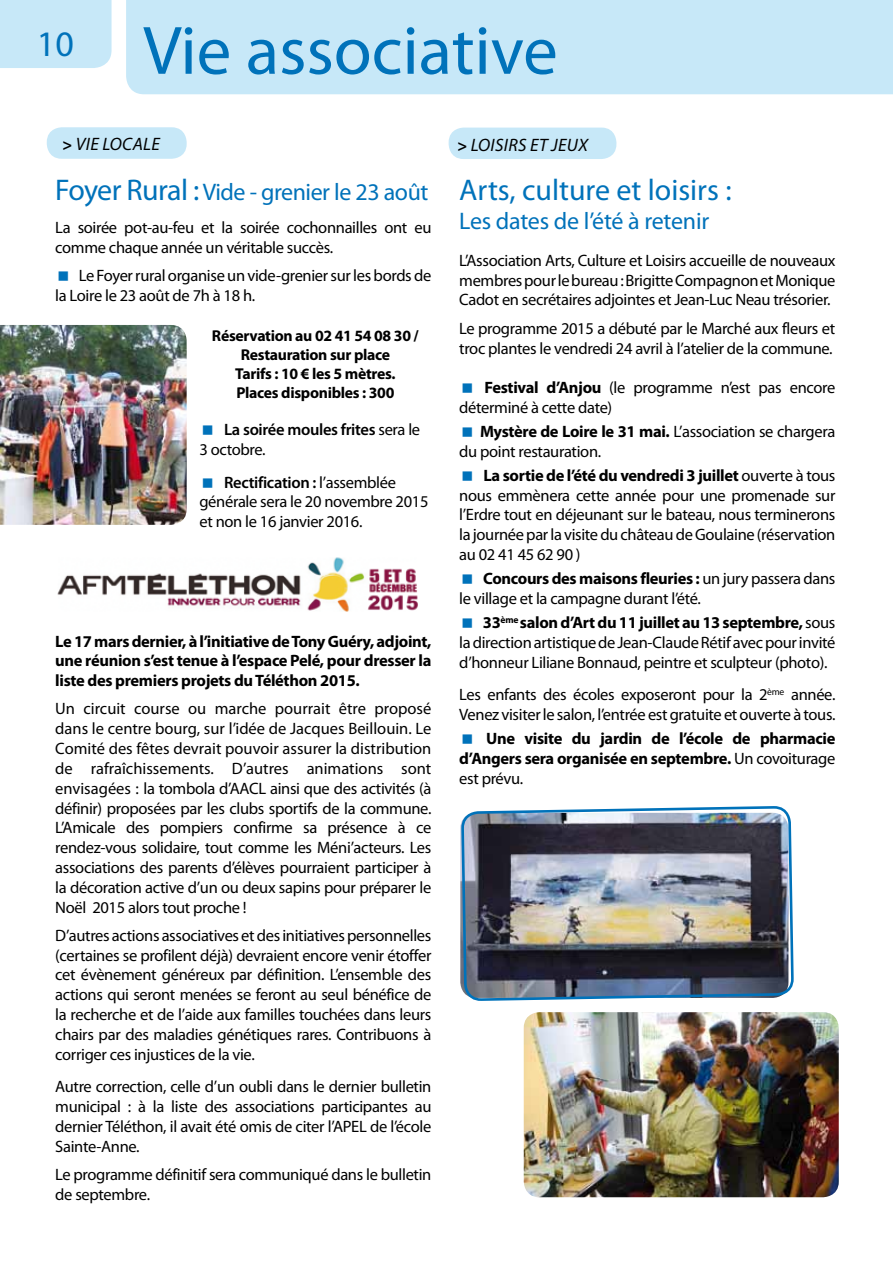
<style>
.page{position:relative;width:893px;height:1263px;background:#fff}
.page>*{position:absolute;margin:0;border:0;box-sizing:border-box;transform-origin:0 0}
.t1{font:69px "Myriad Pro";color:#0072ba}
.t2{font:36px "Myriad Pro";color:#0072ba}
.t3{font:30px "Myriad Pro";color:#0072ba}
.t4{font:24px "Myriad Pro";letter-spacing:-.02em;color:#0072ba}
.t5{font:italic 18px "Myriad Pro";letter-spacing:.025em;color:#000}
.t6{font:16.5px/19.8px "Myriad Pro";letter-spacing:-.02em;color:#000}
.t7{font:700 16.5px/19.8px "Myriad Pro";letter-spacing:-.02em;color:#000;text-align:justify}
.t8{font:600 16.5px/19.8px "Myriad Pro";letter-spacing:-.02em;color:#000}
.t9{font:700 15.75px/19.2px "Myriad Pro";letter-spacing:-.02em;color:#000;text-align:center}
.s1{font-weight:700;font-style:normal;font-size:16.5px}
.s2{font-size:30px}
.s3{font-weight:400}
.s4{font-weight:600}
.s5{font-weight:700}
</style>
<div class="page">
<div style="left:0;top:0;width:112px;height:68px;background:#c7e8f8"></div>
<div style="left:126px;top:0;width:767px;height:94px;background:#c7e8f8"></div>
<div style="left:449px;top:128px;width:167px;height:31px;background:#c7e8f8;border-radius:15px"></div>
<img style="left:460px;top:806px;width:333px;height:392px">
<img style="left:57px;top:557px;width:361px;height:55px">
<div style="left:47px;top:127px;width:140px;height:32px;background:#c7e8f8;border-radius:15px"></div>
<img style="left:524px;top:1012px;width:315px;height:185px">
<img style="left:0;top:325px;width:187px;height:200px">
<h2 class="t2" style="left:37px;top:22px;width:38px">10</h2>
<h1 class="t1" style="left:143px;top:8px;width:416px">Vie associative</h1>
<p class="t5" style="left:62px;top:133px;width:99px"><span class="s1">&gt;</span> VIE LOCALE</p>
<h3 class="t4" style="left:55px;top:177px;width:375px"><span class="s2">Foyer Rural :</span> Vide - grenier le 23 août</h3>
<p class="t6" style="left:55px;top:217px;width:378px">La soirée pot-au-feu et la soirée cochonnailles ont eu comme chaque année un véritable succès.</p>
<p class="t6" style="left:55px;top:265px;width:378px;text-indent:24px">Le Foyer rural organise un vide-grenier sur les bords de la Loire le 23 août de 7h à 18 h.</p>
<p class="t9" style="left:212px;top:325px;width:208px">Réservation au 02 41 54 08 30 /<br>Restauration sur place<br>Tarifs : 10 € les 5 mètres.<br>Places disponibles : 300</p>
<p class="t8" style="left:199px;top:419px;width:222px;text-indent:25px">La soirée moules frites <span class="s3">sera le<br>3 octobre.</span></p>
<p class="t6" style="left:199px;top:472px;width:231px;text-indent:25px"><span class="s4">Rectification :</span> l’assemblée générale sera le 20 novembre 2015 et non le 16 janvier 2016.</p>
<p class="t7" style="left:55px;top:631px;width:378px">Le 17 mars dernier, à l’initiative de Tony Guéry, adjoint, une réunion s’est tenue à l’espace Pelé, pour dresser la liste des premiers projets du Téléthon 2015.</p>
<p class="t6" style="left:55px;top:699px;width:378px;text-align:justify">Un circuit course ou marche pourrait être proposé dans le centre bourg, sur l’idée de Jacques Beillouin. Le Comité des fêtes devrait pouvoir assurer la distribution de rafraîchissements. D’autres animations sont envisagées : la tombola d’AACL ainsi que des activités (à définir) proposées par les clubs sportifs de la commune.<br>L’Amicale des pompiers confirme sa présence à ce rendez-vous solidaire, tout comme les Méni’acteurs. Les associations des parents d’élèves pourraient participer à la décoration active d’un ou deux sapins pour préparer le Noël 2015 alors tout proche !</p>
<p class="t6" style="left:55px;top:925px;width:378px;text-align:justify">D’autres actions associatives et des initiatives personnelles (certaines se profilent déjà) devraient encore venir étoffer cet évènement généreux par définition. L’ensemble des actions qui seront menées se feront au seul bénéfice de la recherche et de l’aide aux familles touchées dans leurs chairs par des maladies génétiques rares. Contribuons à corriger ces injustices de la vie.</p>
<p class="t6" style="left:55px;top:1076px;width:378px;text-align:justify">Autre correction, celle d’un oubli dans le dernier bulletin municipal : à la liste des associations participantes au dernier Téléthon, il avait été omis de citer l’APEL de l’école Sainte-Anne.</p>
<p class="t6" style="left:55px;top:1164px;width:378px">Le programme définitif sera communiqué dans le bulletin de septembre.</p>
<p class="t5" style="left:457px;top:134px;width:23px"><span class="s1">&gt;</span> LOISIRS</p>
<p class="t5" style="left:530px;top:134px;width:32px">ET JEUX</p>
<h3 class="t3" style="left:459px;top:172px;width:274px">Arts, culture et loisirs :</h3>
<h3 class="t4" style="left:459px;top:206px;width:251px">Les dates de l’été à retenir</h3>
<p class="t6" style="left:459px;top:250px;width:378px;text-align:justify">L’Association Arts, Culture et Loisirs accueille de nouveaux membres pour le bureau : Brigitte Compagnon et Monique Cadot en secrétaires adjointes et Jean-Luc Neau trésorier.</p>
<p class="t6" style="left:459px;top:318px;width:378px">Le programme 2015 a débuté par le Marché aux fleurs et troc plantes le vendredi 24 avril à l’atelier de la commune.</p>
<p class="t6" style="left:459px;top:377px;width:378px;text-indent:25px"><span class="s5">Festival d’Anjou</span> (le programme n’est pas encore déterminé à cette date)</p>
<p class="t6" style="left:459px;top:421px;width:378px;text-indent:21px"><span class="s5">Mystère de Loire le 31 mai.</span> L’association se chargera du point restauration.</p>
<p class="t6" style="left:459px;top:465px;width:378px;text-align:justify;text-indent:24px"><span class="s5">La sortie de l’été du vendredi 3 juillet</span> ouverte à tous nous emmènera cette année pour une promenade sur l’Erdre tout en déjeunant sur le bateau, nous terminerons la journée par la visite du château de Goulaine (réservation au 02 41 45 62 90 )</p>
<p class="t6" style="left:459px;top:568px;width:378px;text-indent:24px"><span class="s5">Concours des maisons fleuries :</span> un jury passera dans le village et la campagne durant l’été.</p>
<p class="t6" style="left:459px;top:612px;width:378px;text-align:justify;text-indent:24px"><span class="s5">33</span><sup>ème</sup> <span class="s5">salon d’Art du 11 juillet au 13 septembre,</span> sous la direction artistique de Jean-Claude Rétif avec pour invité d’honneur Liliane Bonnaud, peintre et sculpteur (photo).</p>
<p class="t6" style="left:459px;top:684px;width:378px">Les enfants des écoles exposeront pour la 2<sup>ème</sup> année.<br>Venez visiter le salon, l’entrée est gratuite et ouverte à tous.</p>
<p class="t7" style="left:459px;top:728px;width:378px;text-indent:27px">Une visite du jardin de l’école de pharmacie d’Angers sera organisée en septembre. <span class="s3">Un covoiturage est prévu.</span></p>
</div>
